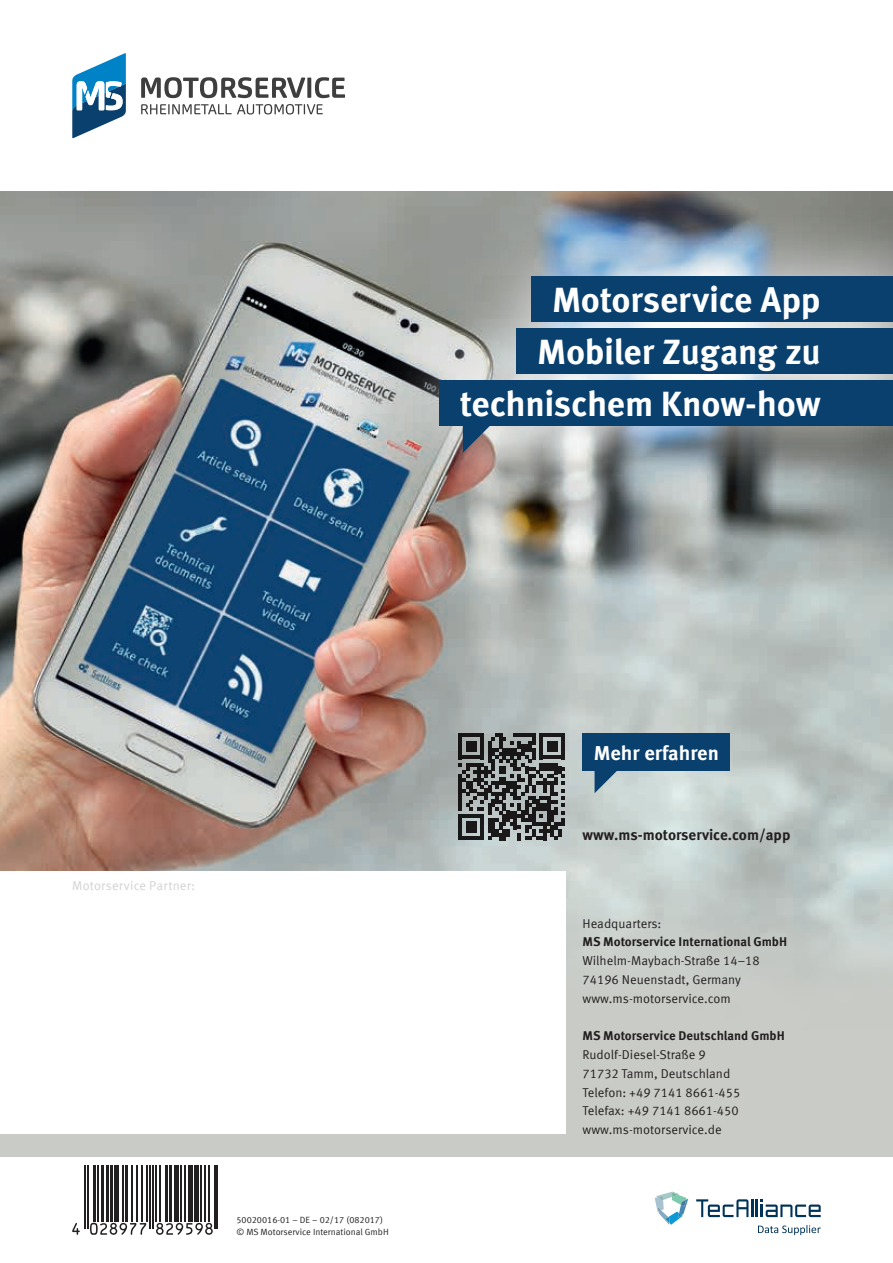
<style>
.page{position:relative;width:893px;height:1263px;background:#fff}
.page>*{position:absolute;margin:0;border:0;box-sizing:border-box;transform-origin:0 0}
.t1{font:700 35.25px/52.1px "Meta Offc Pro";letter-spacing:-.01em;color:#fff;text-align:right}
.t2{font:700 20.25px "Meta Offc Pro";color:#fff}
.t3{font:700 15px "Meta Offc Pro";color:#231f20}
.t4{font:12.75px/18.8px "Meta Offc Pro Norm";color:#231f20}
.t5{font:700 12.75px "Meta Offc Pro";color:#231f20}
.t6{font:12.75px "Meta Offc Pro Norm";letter-spacing:.01em;color:#d1d2d4}
.t7{font:9px/12px "Meta Offc Pro Norm";color:#231f20}
</style>
<div class="page">
<div style="left:0;top:191px;width:893px;height:966px;background:#c9cbc6"></div>
<img style="left:0;top:191px;width:893px;height:767px">
<div style="left:0;top:871px;width:566px;height:263px;background:#fff"></div>
<svg style="left:141px;top:77px;width:204px;height:21px"></svg>
<svg style="left:141px;top:104px;width:182px;height:10px"></svg>
<svg style="left:72px;top:53px;width:54px;height:85px"></svg>
<svg style="left:696px;top:1199px;width:125px;height:18px"></svg>
<svg style="left:655px;top:1191px;width:33px;height:34px"></svg>
<svg style="left:758px;top:1225px;width:63px;height:10px"></svg>
<div style="left:370px;top:205px;width:523px;height:307px;background:#fff;opacity:.9"></div>
<div style="left:532px;top:276px;width:361px;height:46px;background:#09406e"></div>
<div style="left:517px;top:328px;width:376px;height:46px;background:#09406e"></div>
<div style="left:439px;top:380px;width:454px;height:46px;background:#09406e"></div>
<svg style="left:463px;top:426px;width:27px;height:27px"></svg>
<div style="left:583px;top:733px;width:147px;height:38px;background:#09406e"></div>
<svg style="left:595px;top:771px;width:22px;height:22px"></svg>
<div style="left:447px;top:722px;width:130px;height:130px;background:#fff;opacity:.75"></div>
<svg style="left:458px;top:733px;width:107px;height:107px"></svg>
<svg style="left:72px;top:1223px;width:8px;height:12px"></svg>
<hr style="left:85px;top:1166px;width:1px;height:62px;background:#231f20">
<hr style="left:88px;top:1166px;width:1px;height:62px;background:#231f20">
<hr style="left:93px;top:1166px;width:3px;height:55px;background:#231f20">
<hr style="left:97px;top:1166px;width:2px;height:55px;background:#231f20">
<hr style="left:101px;top:1166px;width:3px;height:55px;background:#231f20">
<hr style="left:106px;top:1166px;width:3px;height:55px;background:#231f20">
<hr style="left:110px;top:1166px;width:3px;height:55px;background:#231f20">
<hr style="left:114px;top:1166px;width:4px;height:55px;background:#231f20">
<hr style="left:123px;top:1166px;width:1px;height:55px;background:#231f20">
<hr style="left:125px;top:1166px;width:3px;height:55px;background:#231f20">
<hr style="left:131px;top:1166px;width:1px;height:55px;background:#231f20">
<hr style="left:137px;top:1166px;width:1px;height:55px;background:#231f20">
<svg style="left:90px;top:1223px;width:56px;height:12px"></svg>
<hr style="left:141px;top:1166px;width:1px;height:55px;background:#231f20">
<hr style="left:147px;top:1166px;width:1px;height:55px;background:#231f20">
<hr style="left:149px;top:1166px;width:2px;height:62px;background:#231f20">
<hr style="left:152px;top:1166px;width:1px;height:62px;background:#231f20">
<hr style="left:155px;top:1166px;width:1px;height:55px;background:#231f20">
<hr style="left:159px;top:1166px;width:1px;height:55px;background:#231f20">
<hr style="left:165px;top:1166px;width:3px;height:55px;background:#231f20">
<hr style="left:169px;top:1166px;width:3px;height:55px;background:#231f20">
<hr style="left:175px;top:1166px;width:4px;height:55px;background:#231f20">
<hr style="left:180px;top:1166px;width:2px;height:55px;background:#231f20">
<hr style="left:184px;top:1166px;width:2px;height:55px;background:#231f20">
<hr style="left:189px;top:1166px;width:4px;height:55px;background:#231f20">
<hr style="left:194px;top:1166px;width:4px;height:55px;background:#231f20">
<hr style="left:200px;top:1166px;width:1px;height:55px;background:#231f20">
<svg style="left:156px;top:1223px;width:57px;height:12px"></svg>
<hr style="left:204px;top:1166px;width:1px;height:55px;background:#231f20">
<hr style="left:208px;top:1166px;width:2px;height:55px;background:#231f20">
<hr style="left:214px;top:1166px;width:1px;height:62px;background:#231f20">
<hr style="left:217px;top:1166px;width:1px;height:62px;background:#231f20">
<h1 class="t1" style="left:460px;top:271px;width:362px">Motorservice App<br>Mobiler Zugang zu technischem Know-how</h1>
<p class="t6" style="left:72px;top:876px;width:124px">Motorservice Partner:</p>
<p class="t7" style="left:236px;top:1213px;width:154px">50020016-01 – DE – 02/17 (082017) © MS Motorservice International GmbH</p>
<h2 class="t2" style="left:594px;top:737px;width:127px">Mehr erfahren</h2>
<p class="t3" style="left:583px;top:823px;width:209px">www.ms-motorservice.com/app</p>
<p class="t4" style="left:583px;top:913px;width:80px">Headquarters:</p>
<p class="t5" style="left:583px;top:932px;width:206px">MS Motorservice International GmbH</p>
<p class="t4" style="left:583px;top:951px;width:179px">Wilhelm-Maybach-Straße 14–18<br>74196 Neuenstadt, Germany www.ms-motorservice.com</p>
<p class="t5" style="left:583px;top:1026px;width:204px">MS Motorservice Deutschland GmbH</p>
<p class="t4" style="left:583px;top:1044px;width:159px">Rudolf-Diesel-Straße 9<br>71732 Tamm, Deutschland<br>Telefon: +49 7141 8661-455<br>Telefax: +49 7141 8661-450 www.ms-motorservice.de</p>
</div>
